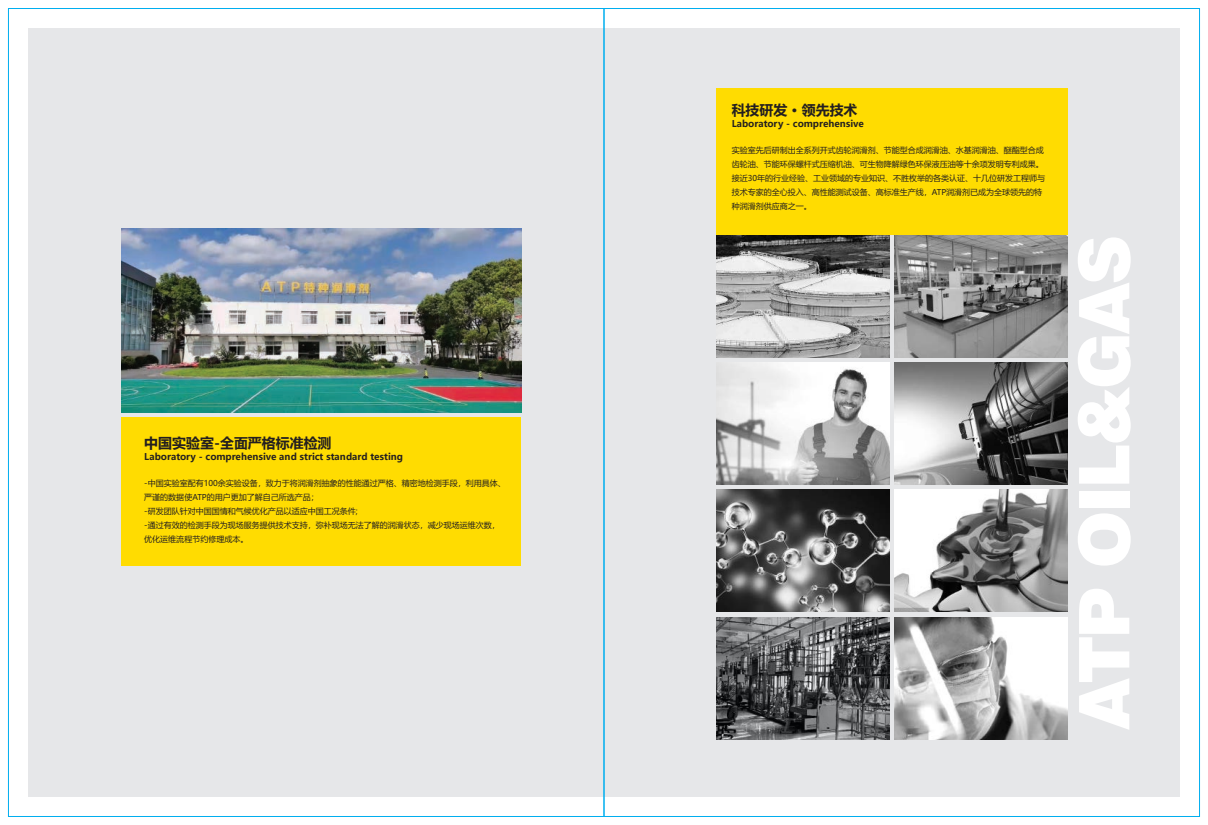
<style>
.page{position:relative;width:1208px;height:825px;background:#fff}
.page>*{position:absolute;margin:0;border:0;box-sizing:border-box;transform-origin:0 0}
.t1{font:900 69.9px "Swiss 721 BT";letter-spacing:-.03em;color:#fff}
.t2{font:700 13.9px "Microsoft Ya Hei";color:#231f20}
.t3{font:700 9.3px "Microsoft Ya Hei";color:#231f20}
.t4{font:8px/14px "Microsoft Ya Hei";color:#231f20}
</style>
<div class="page">
<div style="left:28px;top:28px;width:1151px;height:769px;background:#e6e7e9"></div>
<div style="left:716px;top:88px;width:351px;height:147px;background:#ffdc01"></div>
<img style="left:716px;top:235px;width:173px;height:122px">
<img style="left:894px;top:235px;width:173px;height:122px">
<img style="left:716px;top:362px;width:173px;height:123px">
<img style="left:894px;top:362px;width:173px;height:123px">
<img style="left:716px;top:490px;width:173px;height:122px">
<img style="left:894px;top:490px;width:173px;height:122px">
<img style="left:716px;top:617px;width:173px;height:122px">
<img style="left:894px;top:617px;width:173px;height:122px">
<img style="left:122px;top:228px;width:399px;height:185px">
<div style="left:122px;top:417px;width:399px;height:149px;background:#ffdc01"></div>
<h2 class="t2" style="left:144px;top:433px;width:189px">中国实验室-全面严格标准检测</h2>
<p class="t3" style="left:144px;top:450px;width:260px">Laboratory - comprehensive and strict standard testing</p>
<p class="t4" style="left:144px;top:475px;width:363px">-中国实验室配有100余实验设备，致力于将润滑剂抽象的性能通过严格、精密地检测手段，利用具体、严谨的数据使ATP的用户更加了解自己所选产品；<br>-研发团队针对中国国情和气候优化产品以适应中国工况条件;<br>-通过有效的检测手段为现场服务提供技术支持，弥补现场无法了解的润滑状态，减少现场运维次数，优化运维流程节约修理成本。</p>
<h2 class="t2" style="left:731px;top:101px;width:127px">科技研发 · 领先技术</h2>
<p class="t3" style="left:731px;top:117px;width:134px">Laboratory - comprehensive</p>
<p class="t4" style="left:731px;top:142px;width:315px">实验室先后研制出全系列开式齿轮润滑剂、节能型合成润滑油、水基润滑油、醚酯型合成齿轮油、节能环保螺杆式压缩机油、可生物降解绿色环保液压油等十余项发明专利成果。接近30年的行业经验、工业领域的专业知识、不胜枚举的各类认证、十几位研发工程师与技术专家的全心投入、高性能测试设备、高标准生产线，ATP润滑剂已成为全球领先的特种润滑剂供应商之一。</p>
<h1 class="t1" style="left:1062px;top:730px;width:496px;rotate:-90deg">ATP OIL&amp;GAS</h1>
</div>
